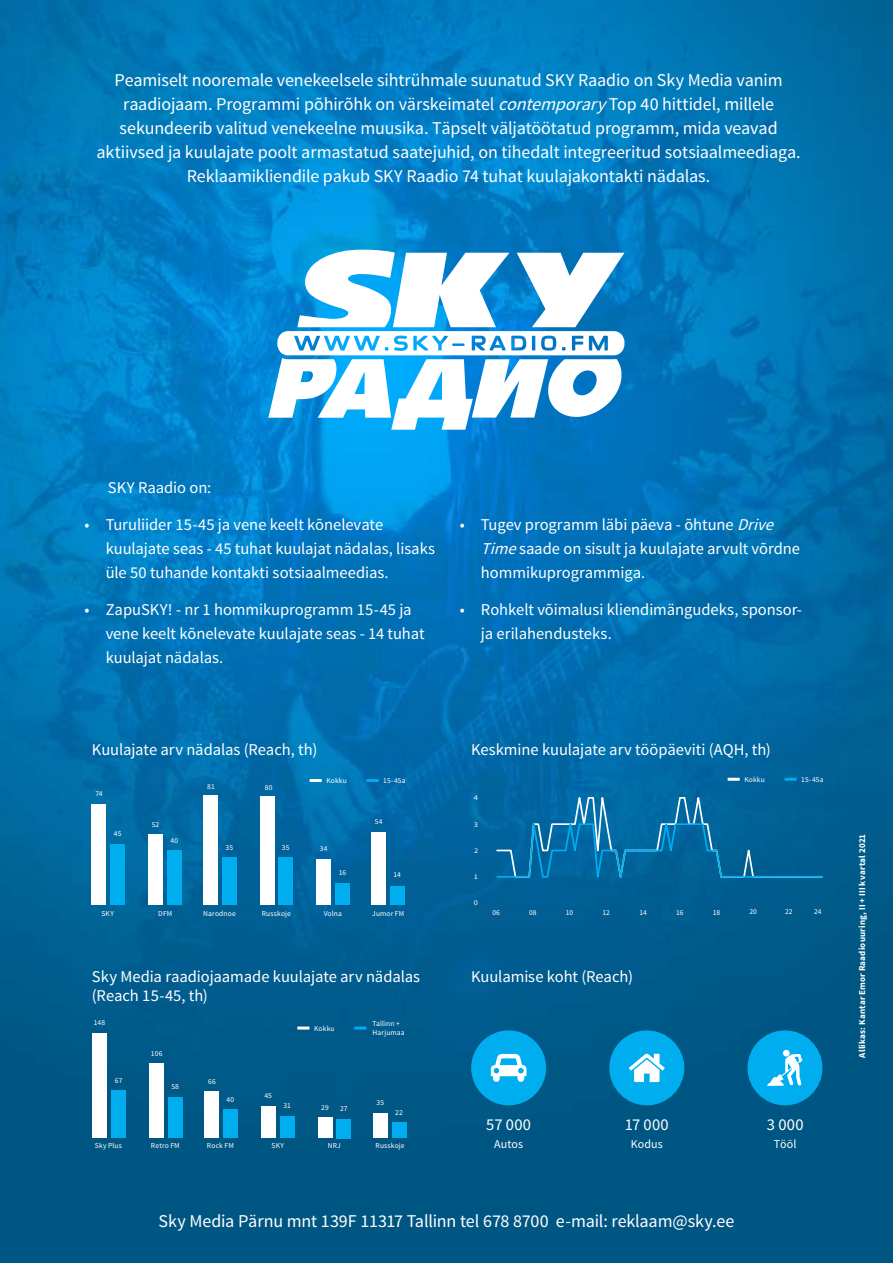
<style>
.page{position:relative;width:893px;height:1263px;background:#fff}
.page>*{position:absolute;margin:0;border:0;box-sizing:border-box;transform-origin:0 0}
.t1{font:18px/24px "Source Sans Pro";letter-spacing:-.01em;color:#fff;text-align:center}
.t2{font:16.5px/24px "Source Sans Pro";letter-spacing:-.005em;color:#fff}
.t3{font:12px "Source Sans Pro";letter-spacing:.01em;color:#fff}
.t4{font:700 9px "Source Sans Pro";letter-spacing:.02em;color:#fff}
.t5{font:7.5px/9px "Source Sans Pro";letter-spacing:.02em;color:#fff}
.t6{font:7.2px "Source Sans Pro";color:#fff;scale:1.18 1}
.s1{font-style:italic}
</style>
<div class="page">
<img style="left:0;top:0;width:893px;height:1263px">
<svg style="left:268px;top:249px;width:360px;height:181px"></svg>
<div style="left:747px;top:1030px;width:75px;height:75px;background:#00aeef;border-radius:50%"></div>
<svg style="left:767px;top:1054px;width:36px;height:32px"></svg>
<div style="left:783px;top:1050px;width:7px;height:6px;background:#fff;border-radius:50%"></div>
<div style="left:609px;top:1030px;width:75px;height:75px;background:#00aeef;border-radius:50%"></div>
<svg style="left:629px;top:1053px;width:36px;height:29px"></svg>
<div style="left:471px;top:1030px;width:75px;height:75px;background:#00aeef;border-radius:50%"></div>
<svg style="left:491px;top:1054px;width:35px;height:28px"></svg>
<svg style="left:310px;top:779px;width:12px;height:3px"></svg>
<svg style="left:366px;top:779px;width:13px;height:3px"></svg>
<svg style="left:728px;top:778px;width:12px;height:3px"></svg>
<svg style="left:784px;top:778px;width:12px;height:3px"></svg>
<svg style="left:354px;top:1026px;width:12px;height:3px"></svg>
<svg style="left:297px;top:1026px;width:12px;height:3px"></svg>
<div style="left:111px;top:844px;width:14px;height:61px;background:#00aeef"></div>
<div style="left:167px;top:851px;width:14px;height:54px;background:#00aeef"></div>
<div style="left:222px;top:857px;width:14px;height:48px;background:#00aeef"></div>
<div style="left:279px;top:857px;width:14px;height:48px;background:#00aeef"></div>
<div style="left:335px;top:883px;width:14px;height:22px;background:#00aeef"></div>
<div style="left:390px;top:886px;width:14px;height:19px;background:#00aeef"></div>
<div style="left:92px;top:804px;width:14px;height:101px;background:#fff"></div>
<div style="left:148px;top:834px;width:15px;height:71px;background:#fff"></div>
<div style="left:204px;top:795px;width:14px;height:110px;background:#fff"></div>
<div style="left:260px;top:797px;width:14px;height:108px;background:#fff"></div>
<div style="left:317px;top:859px;width:14px;height:46px;background:#fff"></div>
<div style="left:372px;top:832px;width:14px;height:73px;background:#fff"></div>
<svg style="left:495px;top:798px;width:328px;height:92px;background:#096ba1"></svg>
<div style="left:112px;top:1091px;width:14px;height:47px;background:#00aeef"></div>
<div style="left:168px;top:1097px;width:14px;height:41px;background:#00aeef"></div>
<div style="left:223px;top:1110px;width:15px;height:28px;background:#00aeef"></div>
<div style="left:280px;top:1116px;width:14px;height:22px;background:#00aeef"></div>
<div style="left:337px;top:1119px;width:14px;height:19px;background:#00aeef"></div>
<div style="left:392px;top:1122px;width:14px;height:16px;background:#00aeef"></div>
<div style="left:93px;top:1033px;width:14px;height:104px;background:#fff"></div>
<div style="left:149px;top:1063px;width:15px;height:75px;background:#fff"></div>
<div style="left:205px;top:1091px;width:14px;height:47px;background:#fff"></div>
<div style="left:261px;top:1106px;width:15px;height:32px;background:#fff"></div>
<div style="left:318px;top:1117px;width:14px;height:21px;background:#fff"></div>
<div style="left:373px;top:1113px;width:14px;height:25px;background:#fff"></div>
<p class="t1" style="left:96px;top:68px;width:706px">Peamiselt nooremale venekeelsele sihtrühmale suunatud SKY Raadio on Sky Media vanim raadiojaam. Programmi põhirõhk on värskeimatel <span class="s1">contemporary</span>Top 40 hittidel, millele sekundeerib valitud venekeelne muusika. Täpselt väljatöötatud programm, mida veavad aktiivsed ja kuulajate poolt armastatud saatejuhid, on tihedalt integreeritud sotsiaalmeediaga.<br>Reklaamikliendile pakub SKY Raadio 74 tuhat kuulajakontakti nädalas.</p>
<p class="t2" style="left:108px;top:476px;width:105px">SKY Raadio on:</p>
<p class="t2" style="left:106px;top:513px;width:331px;text-indent:-21px">• Turuliider 15-45 ja vene keelt kõnelevate kuulajate seas - 45 tuhat kuulajat nädalas, lisaks üle 50 tuhande kontakti sotsiaalmeedias.</p>
<p class="t2" style="left:106px;top:597px;width:320px;text-indent:-21px">• ZapuSKY! - nr 1 hommikuprogramm 15-45 ja vene keelt kõnelevate kuulajate seas - 14 tuhat kuulajat nädalas.</p>
<p class="t2" style="left:481px;top:513px;width:321px;text-indent:-21px">• Tugev programm läbi päeva - õhtune <span class="s1">Drive<br>Time</span>saade on sisult ja kuulajate arvult võrdne hommikuprogrammiga.</p>
<p class="t2" style="left:481px;top:597px;width:322px;text-indent:-21px">• Rohkelt võimalusi kliendimängudeks, sponsor&shy;ja erilahendusteks.</p>
<p class="t2" style="left:92px;top:738px;width:227px">Kuulajate arv nädalas (Reach, th)</p>
<p class="t5" style="left:95px;top:789px;width:9px">74</p>
<p class="t5" style="left:114px;top:829px;width:9px">45</p>
<p class="t5" style="left:152px;top:820px;width:9px">52</p>
<p class="t5" style="left:207px;top:782px;width:9px">81</p>
<p class="t5" style="left:265px;top:783px;width:9px">80</p>
<p class="t5" style="left:326px;top:776px;width:22px">Kokku</p>
<p class="t5" style="left:383px;top:776px;width:24px">15-45a</p>
<p class="t5" style="left:375px;top:817px;width:9px">54</p>
<p class="t5" style="left:171px;top:836px;width:9px">40</p>
<p class="t5" style="left:225px;top:843px;width:9px">35</p>
<p class="t5" style="left:282px;top:843px;width:9px">35</p>
<p class="t5" style="left:320px;top:844px;width:9px">34</p>
<p class="t5" style="left:339px;top:868px;width:9px">16</p>
<p class="t5" style="left:394px;top:870px;width:9px">14</p>
<p class="t5" style="left:101px;top:909px;width:14px">SKY</p>
<p class="t5" style="left:158px;top:909px;width:16px">DFM</p>
<p class="t5" style="left:203px;top:909px;width:34px">Narodnoe</p>
<p class="t5" style="left:262px;top:909px;width:31px">Russkoje</p>
<p class="t5" style="left:324px;top:909px;width:20px">Volna</p>
<p class="t5" style="left:372px;top:909px;width:33px">Jumor FM</p>
<p class="t2" style="left:92px;top:966px;width:330px;line-height:19.8px">Sky Media raadiojaamade kuulajate arv nädalas (Reach 15-45, th)</p>
<p class="t5" style="left:94px;top:1018px;width:13px">148</p>
<p class="t5" style="left:115px;top:1076px;width:9px">67</p>
<p class="t5" style="left:151px;top:1049px;width:13px">106</p>
<p class="t5" style="left:171px;top:1082px;width:9px">58</p>
<p class="t5" style="left:208px;top:1077px;width:9px">66</p>
<p class="t5" style="left:227px;top:1095px;width:9px">40</p>
<p class="t5" style="left:314px;top:1024px;width:22px">Kokku</p>
<p class="t5" style="left:264px;top:1091px;width:9px">45</p>
<p class="t5" style="left:283px;top:1101px;width:9px">31</p>
<p class="t5" style="left:321px;top:1103px;width:9px">29</p>
<p class="t5" style="left:340px;top:1104px;width:9px">27</p>
<p class="t5" style="left:373px;top:1019px;width:34px">Tallinn +<br>Harjumaa</p>
<p class="t5" style="left:376px;top:1098px;width:9px">35</p>
<p class="t5" style="left:395px;top:1108px;width:9px">22</p>
<p class="t5" style="left:95px;top:1141px;width:29px">Sky Plus</p>
<p class="t5" style="left:207px;top:1141px;width:28px">Rock FM</p>
<p class="t5" style="left:272px;top:1141px;width:14px">SKY</p>
<p class="t5" style="left:328px;top:1141px;width:15px">NRJ</p>
<p class="t5" style="left:376px;top:1141px;width:31px">Russkoje</p>
<p class="t5" style="left:151px;top:1141px;width:30px">Retro FM</p>
<p class="t2" style="left:471px;top:738px;width:301px">Keskmine kuulajate arv tööpäeviti (AQH, th)</p>
<p class="t5" style="left:744px;top:775px;width:22px">Kokku</p>
<p class="t5" style="left:801px;top:775px;width:24px">15-45a</p>
<p class="t6" style="left:474px;top:793px;width:5px">4</p>
<p class="t6" style="left:474px;top:820px;width:5px">3</p>
<p class="t6" style="left:474px;top:846px;width:5px">2</p>
<p class="t6" style="left:474px;top:872px;width:5px">1</p>
<p class="t6" style="left:474px;top:898px;width:5px">0</p>
<p class="t5" style="left:492px;top:908px;width:9px">06</p>
<p class="t5" style="left:529px;top:908px;width:9px">08</p>
<p class="t5" style="left:566px;top:908px;width:9px">10</p>
<p class="t5" style="left:602px;top:908px;width:9px">12</p>
<p class="t5" style="left:639px;top:908px;width:9px">14</p>
<p class="t5" style="left:676px;top:908px;width:9px">16</p>
<p class="t5" style="left:713px;top:908px;width:9px">18</p>
<p class="t5" style="left:749px;top:907px;width:9px">20</p>
<p class="t5" style="left:785px;top:907px;width:9px">22</p>
<p class="t5" style="left:814px;top:907px;width:9px">24</p>
<p class="t2" style="left:471px;top:964px;width:163px">Kuulamise koht (Reach)</p>
<p class="t2" style="left:486px;top:1113px;width:46px">57 000</p>
<p class="t3" style="left:494px;top:1137px;width:31px">Autos</p>
<p class="t2" style="left:625px;top:1113px;width:45px">17 000</p>
<p class="t3" style="left:631px;top:1137px;width:34px">Kodus</p>
<p class="t2" style="left:767px;top:1113px;width:38px">3 000</p>
<p class="t3" style="left:774px;top:1137px;width:24px">Tööl</p>
<p class="t1" style="left:159px;top:1209px;width:577px">Sky Media Pärnu mnt 139F 11317 Tallinn tel 678 8700 e-mail: reklaam@sky.ee</p>
<p class="t4" style="left:856px;top:1057px;width:225px;rotate:-90deg">Allikas: Kantar Emor Raadiouuring, II + III kvartal 2021</p>
</div>
